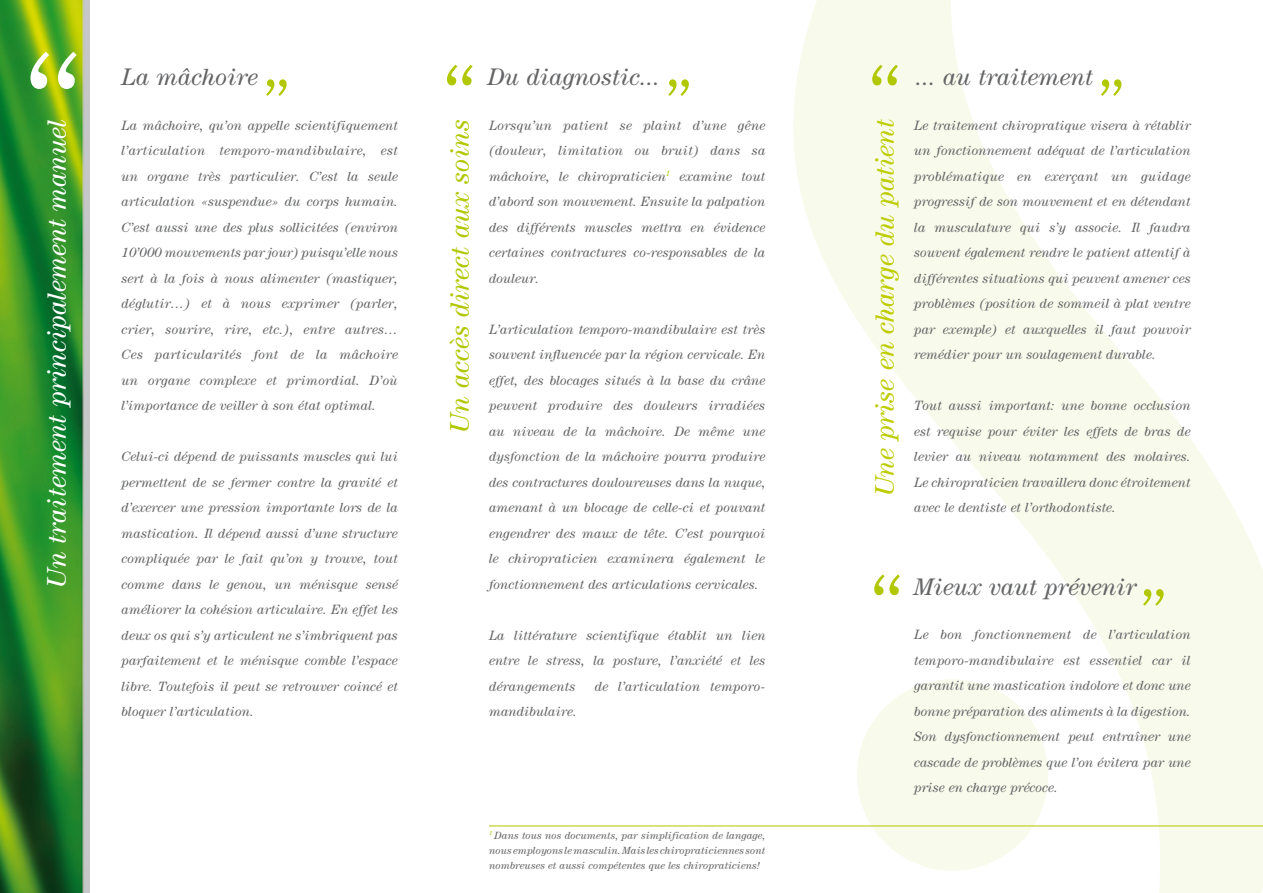
<style>
.page{position:relative;width:1263px;height:893px;background:#fff}
.page>*{position:absolute;margin:0;border:0;box-sizing:border-box;transform-origin:0 0}
.t1{font:italic 135px "Century";color:#fff}
.t2{font:italic 75px "Century";color:#b1c800}
.t3{font:italic 60px "Century";color:#b1c800}
.t4{font:italic 27px "Century";color:#fff}
.t5{font:italic 27px "Century";color:#becd00}
.t6{font:italic 27px "Century";color:#b1c800}
.t7{font:italic 24px "Century";color:#646567}
.t8{font:italic 13.5px/25.5px "Century";color:#646567;text-align:justify}
.t9{font:italic 10.5px/15px "Century";color:#646567;text-align:justify}
</style>
<div class="page">
<svg style="left:703px;top:0;width:560px;height:893px"></svg>
<div style="left:857px;top:679px;width:191px;height:192px;background:#f8faeb;border-radius:50%"></div>
<img style="left:0;top:0;width:89px;height:893px">
<hr style="left:489px;top:826px;width:774px;height:1px;background:#b1c800">
<h1 class="t1" style="left:18px;top:24px;width:54px">“</h1>
<h3 class="t4" style="left:41px;top:588px;width:470px;rotate:-90deg">Un traitement principalement manuel</h3>
<p class="t8" style="left:489px;top:112px;width:278px">Lorsqu’un patient se plaint d’une gêne (douleur, limitation ou bruit) dans sa mâchoire, le chiropraticien<sup>1</sup> examine tout d’abord son mouvement. Ensuite la palpation des différents muscles mettra en évidence certaines contractures co-responsables de la douleur.</p>
<h2 class="t2" style="left:440px;top:49px;width:31px">“</h2>
<h3 class="t7" style="left:122px;top:63px;width:138px">La mâchoire</h3>
<h3 class="t7" style="left:487px;top:63px;width:174px">Du diagnostic...</h3>
<h3 class="t3" style="left:260px;top:66px;width:25px">”</h3>
<h3 class="t3" style="left:663px;top:66px;width:25px">”</h3>
<h3 class="t6" style="left:444px;top:432px;width:315px;rotate:-90deg">Un accès direct aux soins</h3>
<p class="t8" style="left:122px;top:112px;width:278px">La mâchoire, qu’on appelle scientifiquement</p>
<p class="t8" style="left:122px;top:138px;width:278px">l’articulation temporo-mandibulaire, est un organe très particulier. C’est la seule articulation «suspendue» du corps humain.<br>C’est aussi une des plus sollicitées (environ 10’000 mouvements par jour) puisqu’elle nous sert à la fois à nous alimenter (mastiquer, déglutir…) et à nous exprimer (parler, crier, sourire, rire, etc.), entre autres… Ces particularités font de la mâchoire un organe complexe et primordial. D’où l’importance de veiller à son état optimal.</p>
<p class="t8" style="left:122px;top:444px;width:278px">Celui-ci dépend de puissants muscles qui lui permettent de se fermer contre la gravité et d’exercer une pression importante lors de la mastication. Il dépend aussi d’une structure compliquée par le fait qu’on y trouve, tout comme dans le genou, un ménisque sensé améliorer la cohésion articulaire. En effet les deux os qui s’y articulent ne s’imbriquent pas parfaitement et le ménisque comble l’espace libre. Toutefois il peut se retrouver coincé et bloquer l’articulation.</p>
<p class="t8" style="left:489px;top:316px;width:278px">L’articulation temporo-mandibulaire est très souvent influencée par la région cervicale. En effet, des blocages situés à la base du crâne peuvent produire des douleurs irradiées au niveau de la mâchoire. De même une dysfonction de la mâchoire pourra produire des contractures douloureuses dans la nuque, amenant à un blocage de celle-ci et pouvant engendrer des maux de tête. C’est pourquoi le chiropraticien examinera également le fonctionnement des articulations cervicales.</p>
<p class="t8" style="left:489px;top:622px;width:278px">La littérature scientifique établit un lien entre le stress, la posture, l’anxiété et les dérangements</p>
<p class="t8" style="left:595px;top:673px;width:172px">de l’articulation temporo-</p>
<p class="t8" style="left:489px;top:699px;width:89px">mandibulaire.</p>
<p class="t9" style="left:489px;top:828px;width:278px"><sup>1</sup> Dans tous nos documents, par simplification de langage, nous employons le masculin. Mais les chiropraticiennes sont nombreuses et aussi compétentes que les chiropraticiens!</p>
<h2 class="t2" style="left:865px;top:49px;width:31px">“</h2>
<h3 class="t5" style="left:869px;top:496px;width:379px;rotate:-90deg">Une prise en charge du patient</h3>
<h3 class="t7" style="left:916px;top:63px;width:179px">... au traitement</h3>
<h3 class="t3" style="left:1095px;top:66px;width:25px">”</h3>
<p class="t8" style="left:914px;top:112px;width:278px">Le traitement chiropratique visera à rétablir un fonctionnement adéquat de l’articulation problématique en exerçant un guidage progressif de son mouvement et en détendant la musculature qui s’y associe. Il faudra souvent également rendre le patient attentif à différentes situations qui peuvent amener ces problèmes (position de sommeil à plat ventre par exemple) et auxquelles il faut pouvoir remédier pour un soulagement durable.</p>
<p class="t8" style="left:914px;top:393px;width:278px">Tout aussi important: une bonne occlusion est requise pour éviter les effets de bras de levier au niveau notamment des molaires.<br>Le chiropraticien travaillera donc étroitement avec le dentiste et l’orthodontiste.</p>
<h2 class="t2" style="left:867px;top:559px;width:31px">“</h2>
<h3 class="t7" style="left:914px;top:573px;width:224px">Mieux vaut prévenir</h3>
<h3 class="t3" style="left:1137px;top:576px;width:25px">”</h3>
<p class="t8" style="left:914px;top:622px;width:278px">Le bon fonctionnement de l’articulation temporo-mandibulaire est essentiel car il garantit une mastication indolore et donc une bonne préparation des aliments à la digestion.<br>Son dysfonctionnement peut entraîner une cascade de problèmes que l’on évitera par une prise en charge précoce.</p>
</div>
